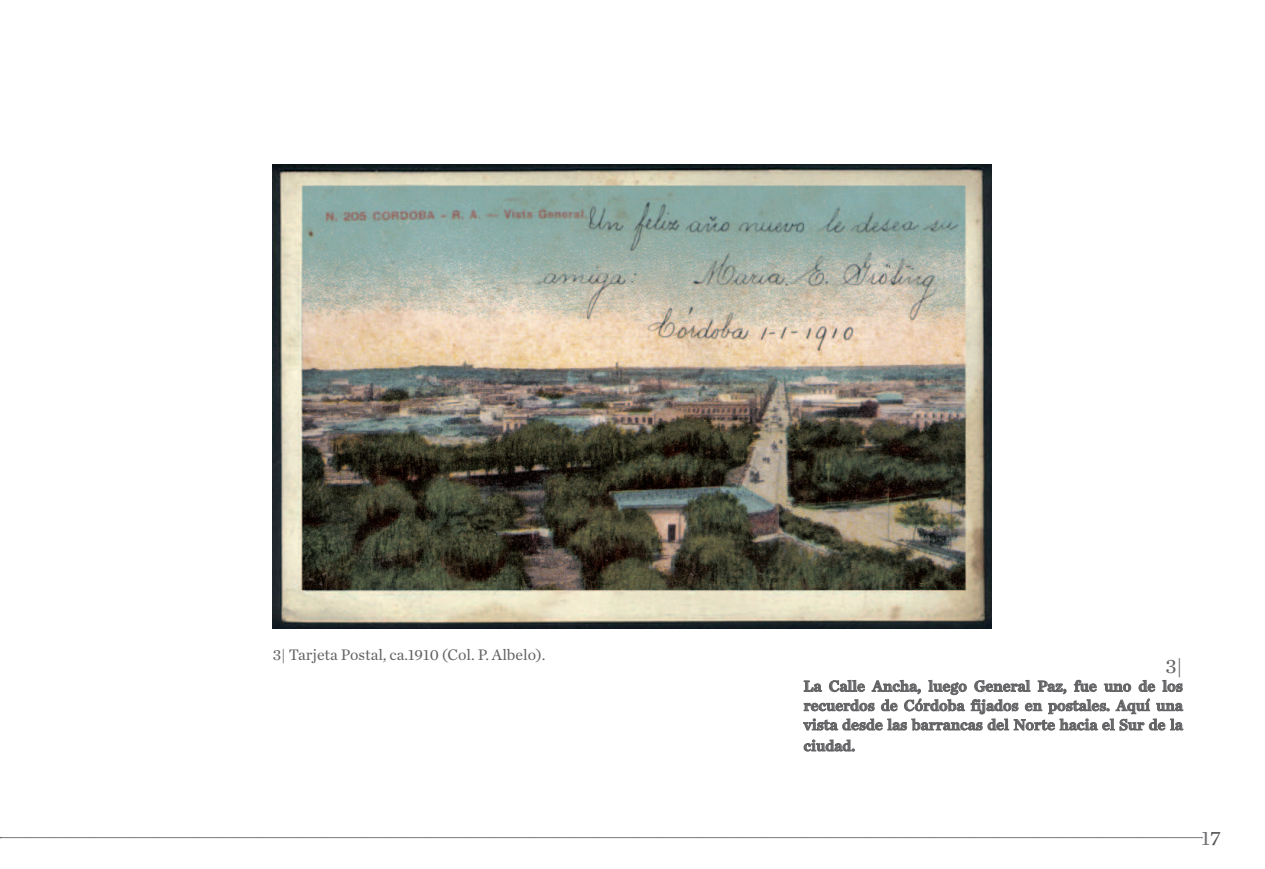
<style>
.page{position:relative;width:1265px;height:869px;background:#fff}
.page>*{position:absolute;margin:0;border:0;box-sizing:border-box;transform-origin:0 0}
.t1{font:21px "Chronicle Text G1";color:#636366}
.t2{font:21px "Chronicle Text G1";color:#717275}
.t3{font:15.92px "Chronicle Text G1";color:#636366}
.t4{font:15.75px/19.2px "Chronicle Text G1 Semi";color:#636366;text-align:justify}
.s1{color:#4b4c4d}
</style>
<div class="page">
<svg style="left:0;top:837px;width:1202px;height:1px"></svg>
<img style="left:273px;top:164px;width:719px;height:464px">
<svg style="left:803px;top:679px;width:381px;height:51px"></svg>
<svg style="left:803px;top:739px;width:51px;height:12px"></svg>
<p class="t3" style="left:273px;top:644px;width:274px">3| Tarjeta Postal, ca.1910 (Col. P. Albelo).</p>
<h1 class="t1" style="left:1165px;top:652px;width:19px">3|</h1>
<p class="t4" style="left:804px;top:675px;width:381px">La Calle Ancha, luego General Paz, fue uno de los recuerdos de Córdoba fijados en postales. Aquí una vista desde las barrancas del Norte hacia el Sur de la</p>
<p class="t4" style="left:804px;top:735px;width:53px">ciudad.</p>
<h1 class="t2" style="left:1202px;top:824px;width:21px">1<span class="s1">7</span></h1>
</div>
